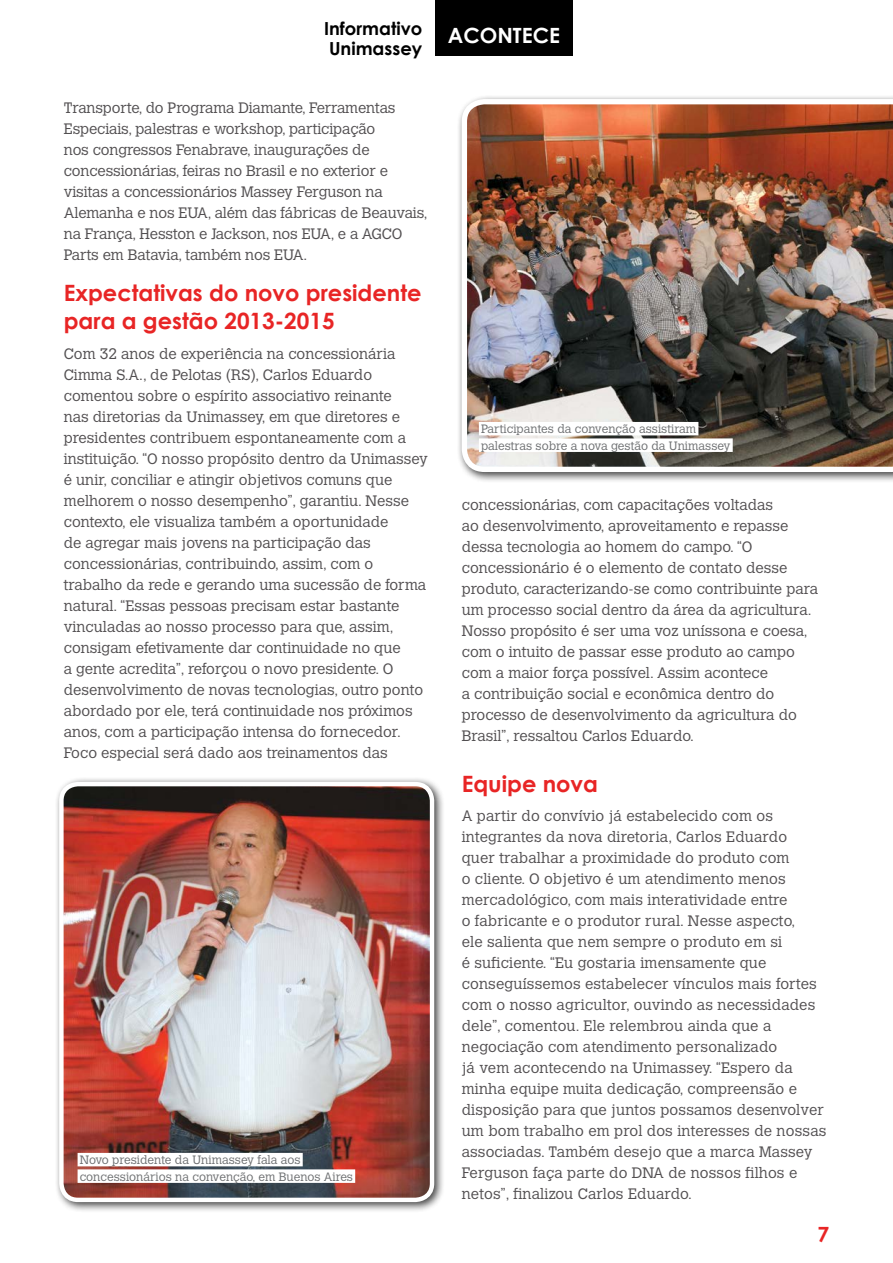
<style>
.page{position:relative;width:893px;height:1263px;background:#fff}
.page>*{position:absolute;margin:0;border:0;box-sizing:border-box;transform-origin:0 0}
.t1{font:700 22.5px/28.5px "Century Gothic";color:#e82525}
.t2{font:700 21px "Century Gothic";color:#fff}
.t3{font:700 21px "Century Gothic";color:#e82525}
.t4{font:700 18px/19.5px "Century Gothic";color:#000}
.t5{font:300 15px/21px "Calvert MT Std";color:#524f51}
.t6{font:300 12px/16.5px "Calvert MT Std";color:#6d6f71}
</style>
<div class="page">
<div style="left:435px;top:0;width:138px;height:55px;background:#000"></div>
<div style="left:456px;top:94px;width:437px;height:389px;background:#000;opacity:.75"></div>
<img style="left:462px;top:99px;width:431px;height:373px">
<div style="left:54px;top:777px;width:391px;height:436px;background:#000;opacity:.75"></div>
<img style="left:61px;top:784px;width:371px;height:416px">
<div style="left:59px;top:782px;width:375px;height:420px;border:4px solid #fff;border-radius:17px"></div>
<div style="left:479px;top:422px;width:219px;height:13px;background:#fff"></div>
<div style="left:479px;top:438px;width:254px;height:14px;background:#fff"></div>
<div style="left:78px;top:1153px;width:225px;height:13px;background:#fff"></div>
<div style="left:78px;top:1169px;width:277px;height:14px;background:#fff"></div>
<p class="t4" style="left:324px;top:18px;width:100px">Informativo<br>Unimassey</p>
<h2 class="t2" style="left:448px;top:22px;width:114px">ACONTECE</h2>
<p class="t5" style="left:64px;top:98px;width:365px">Transporte, do Programa Diamante, Ferramentas Especiais, palestras e workshop, participação<br>nos congressos Fenabrave, inaugurações de concessionárias, feiras no Brasil e no exterior e visitas a concessionários Massey Ferguson na Alemanha e nos EUA, além das fábricas de Beauvais, na França, Hesston e Jackson, nos EUA, e a AGCO Parts em Batavia, também nos EUA.</p>
<h1 class="t1" style="left:64px;top:278px;width:359px">Expectativas do novo presidente para a gestão 2013-2015</h1>
<p class="t5" style="left:64px;top:343px;width:366px">Com 32 anos de experiência na concessionária Cimma S.A., de Pelotas (RS), Carlos Eduardo comentou sobre o espírito associativo reinante<br>nas diretorias da Unimassey, em que diretores e presidentes contribuem espontaneamente com a instituição. “O nosso propósito dentro da Unimassey é unir, conciliar e atingir objetivos comuns que melhorem o nosso desempenho”, garantiu. Nesse contexto, ele visualiza também a oportunidade<br>de agregar mais jovens na participação das concessionárias, contribuindo, assim, com o trabalho da rede e gerando uma sucessão de forma natural. “Essas pessoas precisam estar bastante vinculadas ao nosso processo para que, assim, consigam efetivamente dar continuidade no que<br>a gente acredita”, reforçou o novo presidente. O desenvolvimento de novas tecnologias, outro ponto abordado por ele, terá continuidade nos próximos anos, com a participação intensa do fornecedor.<br>Foco especial será dado aos treinamentos das</p>
<p class="t6" style="left:80px;top:1152px;width:275px">Novo presidente da Unimassey fala aos concessionários na convenção, em Buenos Aires</p>
<p class="t6" style="left:481px;top:421px;width:251px">Participantes da convenção assistiram palestras sobre a nova gestão da Unimassey</p>
<p class="t5" style="left:462px;top:495px;width:358px">concessionárias, com capacitações voltadas<br>ao desenvolvimento, aproveitamento e repasse dessa tecnologia ao homem do campo. “O concessionário é o elemento de contato desse produto, caracterizando-se como contribuinte para um processo social dentro da área da agricultura.<br>Nosso propósito é ser uma voz uníssona e coesa, com o intuito de passar esse produto ao campo com a maior força possível. Assim acontece<br>a contribuição social e econômica dentro do processo de desenvolvimento da agricultura do Brasil”, ressaltou Carlos Eduardo.</p>
<h1 class="t1" style="left:462px;top:769px;width:138px">Equipe nova</h1>
<p class="t5" style="left:462px;top:806px;width:366px">A partir do convívio já estabelecido com os integrantes da nova diretoria, Carlos Eduardo<br>quer trabalhar a proximidade do produto com<br>o cliente. O objetivo é um atendimento menos mercadológico, com mais interatividade entre<br>o fabricante e o produtor rural. Nesse aspecto,<br>ele salienta que nem sempre o produto em si<br>é suficiente. “Eu gostaria imensamente que conseguíssemos estabelecer vínculos mais fortes com o nosso agricultor, ouvindo as necessidades dele”, comentou. Ele relembrou ainda que a negociação com atendimento personalizado<br>já vem acontecendo na Unimassey. “Espero da minha equipe muita dedicação, compreensão e disposição para que juntos possamos desenvolver um bom trabalho em prol dos interesses de nossas associadas. Também desejo que a marca Massey Ferguson faça parte do DNA de nossos filhos e netos”, finalizou Carlos Eduardo.</p>
<h2 class="t3" style="left:817px;top:1221px;width:13px">7</h2>
</div>
